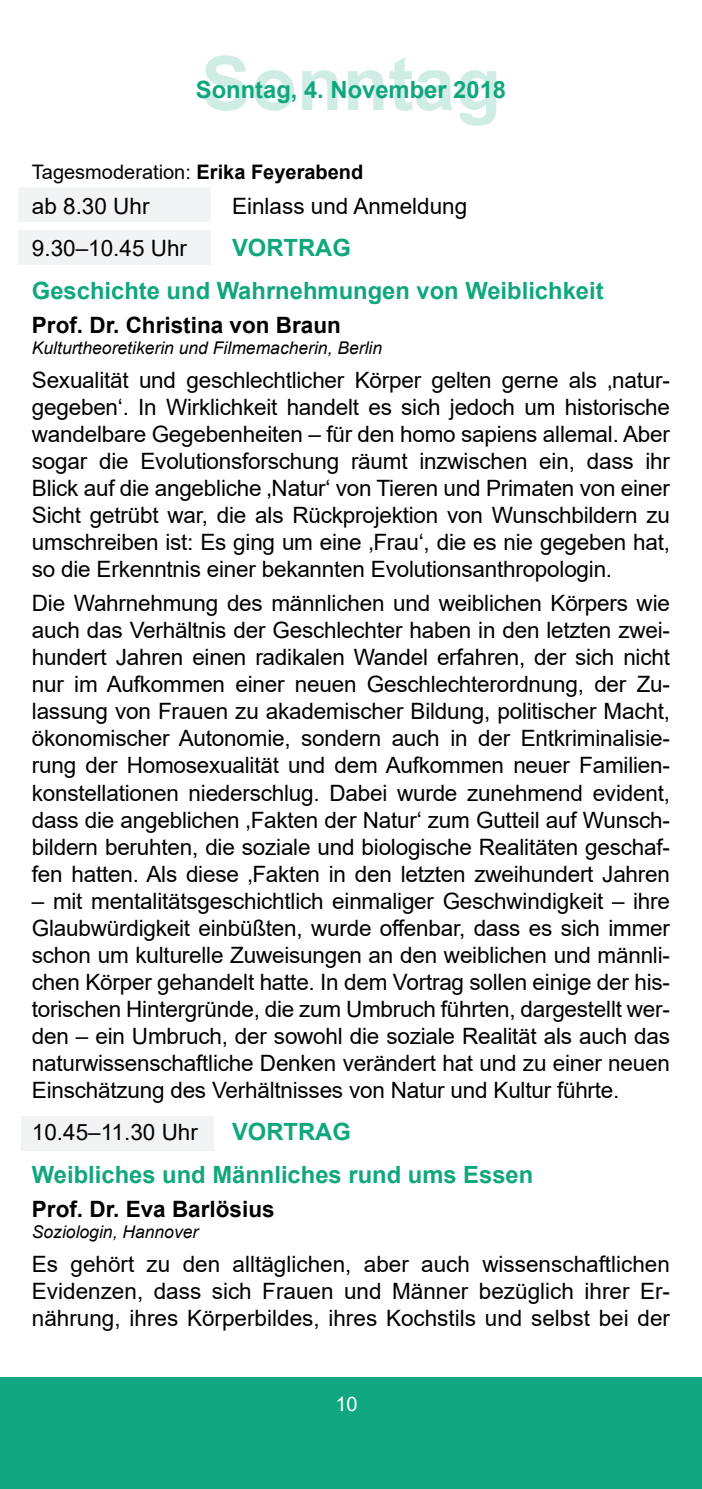
<style>
.page{position:relative;width:702px;height:1489px;background:#fff}
.page>*{position:absolute;margin:0;border:0;box-sizing:border-box;transform-origin:0 0}
.t1{font:700 75px "Arial";color:#10a77f}
.t2{font:700 23.75px/42.8px "Arial";color:#10a77f}
.t3{font:22.5px/27px "Arial";letter-spacing:-.01em;color:#000;text-align:justify}
.t4{font:700 22.5px "Arial";color:#000}
.t5{font:20px "Arial";color:#000}
.t6{font:20px "Arial";color:#fff}
.t7{font:italic 17.5px "Arial";color:#000}
.s1{font-weight:700}
</style>
<div class="page">
<div style="left:0;top:1376px;width:702px;height:112px;background:#10a77f"></div>
<div style="left:21px;top:1116px;width:193px;height:34px;background:#f2f3f4"></div>
<div style="left:18px;top:188px;width:193px;height:34px;background:#f2f3f4"></div>
<div style="left:18px;top:230px;width:193px;height:34px;background:#f2f3f4"></div>
<h1 class="t1" style="left:201px;top:31px;width:302px">Sonntag</h1>
<p class="t5" style="left:32px;top:159px;width:333px">Tagesmoderation: <span class="s1">Erika Feyerabend</span></p>
<p class="t3" style="left:32px;top:192px;width:119px">ab 8.30 Uhr</p>
<p class="t3" style="left:232px;top:192px;width:237px">Einlass und Anmeldung</p>
<p class="t3" style="left:32px;top:235px;width:157px">9.30–10.45 Uhr</p>
<p class="t2" style="left:196px;top:69px;width:312px">Sonntag, 4. November 2018</p>
<p class="t2" style="left:32px;top:227px;width:573px;text-indent:200px">VORTRAG<br>Geschichte und Wahrnehmungen von Weiblichkeit</p>
<p class="t4" style="left:32px;top:309px;width:310px">Prof. Dr. Christina von Braun</p>
<p class="t7" style="left:32px;top:336px;width:352px">Kulturtheoretikerin und Filmemacherin, Berlin</p>
<p class="t3" style="left:32px;top:366px;width:639px">Sexualität und geschlechtlicher Körper gelten gerne als ‚natur&shy;gegeben‘. In Wirklichkeit handelt es sich jedoch um historische wandelbare Gegebenheiten – für den homo sapiens allemal. Aber sogar die Evolutionsforschung räumt inzwischen ein, dass ihr Blick auf die angebliche ‚Natur‘ von Tieren und Primaten von einer Sicht getrübt war, die als Rückprojektion von Wunschbildern zu umschreiben ist: Es ging um eine ‚Frau‘, die es nie gegeben hat, so die Erkenntnis einer bekannten Evolutionsanthropologin.</p>
<p class="t3" style="left:32px;top:590px;width:639px">Die Wahrnehmung des männlichen und weiblichen Körpers wie auch das Verhältnis der Geschlechter haben in den letzten zwei&shy;hundert Jahren einen radikalen Wandel erfahren, der sich nicht nur im Aufkommen einer neuen Geschlechterordnung, der Zu&shy;lassung von Frauen zu akademischer Bildung, politischer Macht, ökonomischer Autonomie, sondern auch in der Entkriminalisie&shy;rung der Homosexualität und dem Aufkommen neuer Familien&shy;konstellationen niederschlug. Dabei wurde zunehmend evident, dass die angeblichen ‚Fakten der Natur‘ zum Gutteil auf Wunsch&shy;bildern beruhten, die soziale und biologische Realitäten geschaf&shy;fen hatten. Als diese ‚Fakten in den letzten zweihundert Jahren</p>
<p class="t3" style="left:32px;top:887px;width:639px">– mit mentalitätsgeschichtlich einmaliger Geschwindigkeit – ihre Glaubwürdigkeit einbüßten, wurde offenbar, dass es sich immer schon um kulturelle Zuweisungen an den weiblichen und männli&shy;chen Körper gehandelt hatte. In dem Vortrag sollen einige der his&shy;torischen Hintergründe, die zum Umbruch führten, dargestellt wer&shy;den – ein Umbruch, der sowohl die soziale Realität als auch das naturwissenschaftliche Denken verändert hat und zu einer neuen Einschätzung des Verhältnisses von Natur und Kultur führte.</p>
<p class="t3" style="left:32px;top:1118px;width:167px">10.45–11.30 Uhr</p>
<p class="t2" style="left:32px;top:1110px;width:503px;text-indent:200px">VORTRAG<br>Weibliches und Männliches rund ums Essen</p>
<p class="t4" style="left:32px;top:1193px;width:244px">Prof. Dr. Eva Barlösius</p>
<p class="t7" style="left:32px;top:1220px;width:168px">Soziologin, Hannover</p>
<p class="t3" style="left:32px;top:1250px;width:639px">Es gehört zu den alltäglichen, aber auch wissenschaftlichen Evidenzen, dass sich Frauen und Männer bezüglich ihrer Er&shy;nährung, ihres Körperbildes, ihres Kochstils und selbst bei der</p>
<p class="t6" style="left:335px;top:1389px;width:24px">10</p>
</div>
